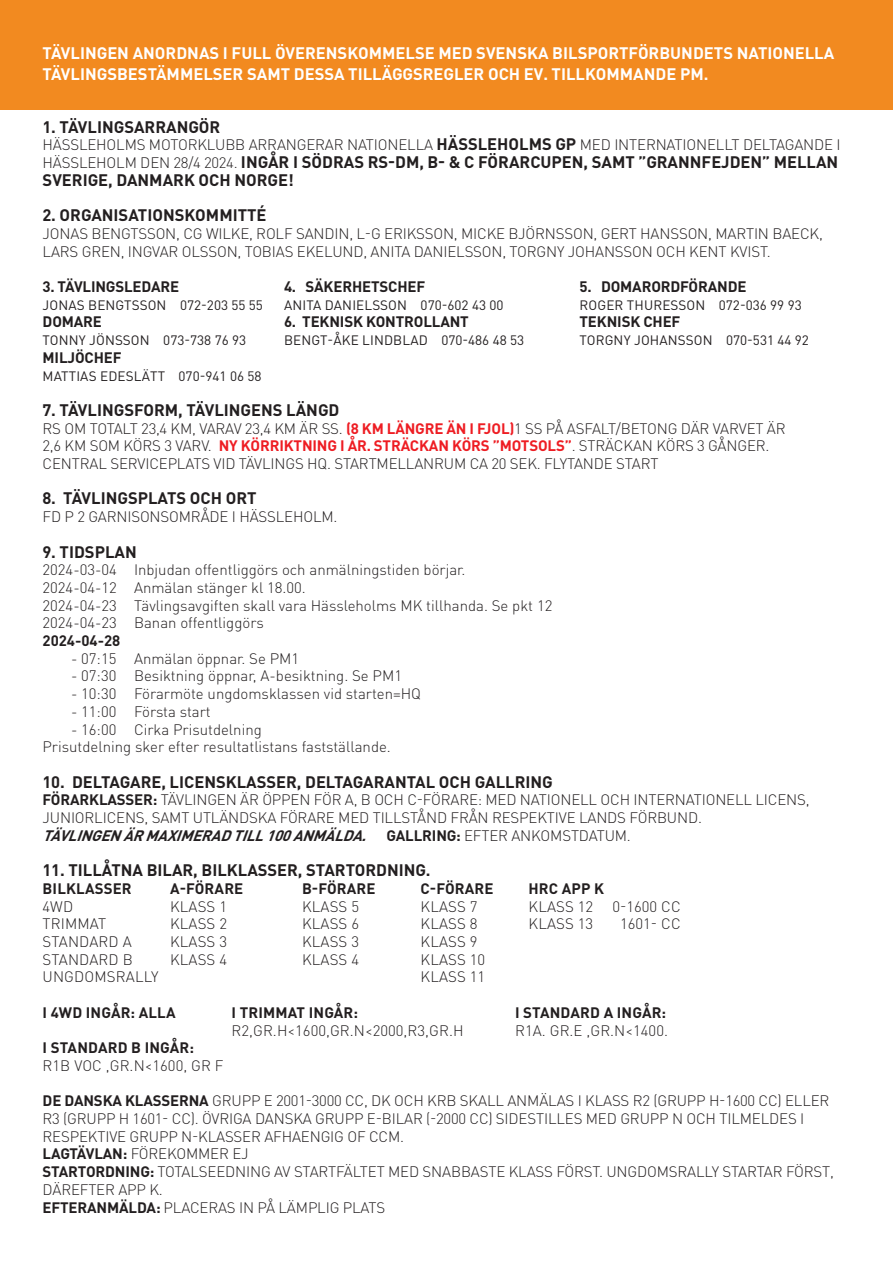
<style>
.page{position:relative;width:893px;height:1263px;background:#fff}
.page>*{position:absolute;margin:0;border:0;box-sizing:border-box;transform-origin:0 0}
.t1{font:700 16.5px/17.7px "DIN Pro";color:#231f20}
.t2{font:700 16.5px/21px "DIN Pro";color:#fff}
.t3{font:300 15px/17.7px "DIN Pro";letter-spacing:-.01em;color:#231f20}
.t4{font:700 15px "DIN Pro";letter-spacing:-.01em;color:#231f20}
.t5{font:700 15px "DIN Pro";letter-spacing:.01em;color:#231f20}
.t6{font:italic 700 15px "DIN Pro";color:#231f20}
.t7{font:300 15px "DIN Pro";letter-spacing:.01em;color:#231f20}
.t8{font:13.5px "DIN Pro";letter-spacing:.01em;color:#231f20}
.s1{font-weight:700;font-size:16.5px}
.s2{font-weight:300;font-size:15px}
.s3{font-weight:700;color:#ee1d23}
.s4{font-weight:700}
.s5{font-style:normal}
.s6{font-weight:300;font-style:normal}
</style>
<div class="page">
<div style="left:0;top:0;width:893px;height:110px;background:#f28a20"></div>
<p class="t2" style="left:43px;top:41px;width:793px">TÄVLINGEN ANORDNAS I FULL ÖVERENSKOMMELSE MED SVENSKA BILSPORTFÖRBUNDETS NATIONELLA<br>TÄVLINGSBESTÄMMELSER SAMT DESSA TILLÄGGSREGLER OCH EV. TILLKOMMANDE PM.</p>
<p class="t1" style="left:43px;top:117px;width:179px">1. TÄVLINGSARRANGÖR</p>
<p class="t3" style="left:43px;top:135px;width:799px">HÄSSLEHOLMS MOTORKLUBB ARRANGERAR NATIONELLA <span class="s1">HÄSSLEHOLMS GP</span> MED INTERNATIONELLT DELTAGANDE I</p>
<p class="t1" style="left:43px;top:153px;width:797px"><span class="s2">HÄSSLEHOLM DEN 28/4 2024.</span> INGÅR I SÖDRAS RS-DM, B- &amp; C FÖRARCUPEN, SAMT ”GRANNFEJDEN” MELLAN<br>SVERIGE, DANMARK OCH NORGE!</p>
<p class="t1" style="left:43px;top:206px;width:226px">2. ORGANISATIONSKOMMITTÉ</p>
<p class="t3" style="left:43px;top:224px;width:782px">JONAS BENGTSSON, CG WILKE, ROLF SANDIN, L-G ERIKSSON, MICKE BJÖRNSSON, GERT HANSSON, MARTIN BAECK,<br>LARS GREN, INGVAR OLSSON, TOBIAS EKELUND, ANITA DANIELSSON, TORGNY JOHANSSON OCH KENT KVIST.</p>
<p class="t4" style="left:43px;top:276px;width:138px">3. TÄVLINGSLEDARE</p>
<p class="t4" style="left:284px;top:276px;width:143px">4. SÄKERHETSCHEF</p>
<p class="t4" style="left:580px;top:276px;width:168px">5. DOMARORDFÖRANDE</p>
<p class="t8" style="left:43px;top:296px;width:222px">JONAS BENGTSSON 072-203 55 55</p>
<p class="t8" style="left:284px;top:296px;width:221px">ANITA DANIELSSON 070-602 43 00</p>
<p class="t8" style="left:580px;top:296px;width:224px">ROGER THURESSON 072-036 99 93</p>
<p class="t4" style="left:43px;top:312px;width:61px">DOMARE</p>
<p class="t4" style="left:284px;top:312px;width:186px">6. TEKNISK KONTROLLANT</p>
<p class="t4" style="left:580px;top:312px;width:102px">TEKNISK CHEF</p>
<p class="t8" style="left:43px;top:331px;width:205px">TONNY JÖNSSON 073-738 76 93</p>
<p class="t8" style="left:284px;top:331px;width:242px">BENGT-ÅKE LINDBLAD 070-486 48 53</p>
<p class="t8" style="left:580px;top:331px;width:231px">TORGNY JOHANSSON 070-531 44 92</p>
<p class="t4" style="left:43px;top:347px;width:81px">MILJÖCHEF</p>
<p class="t8" style="left:43px;top:366px;width:220px">MATTIAS EDESLÄTT 070-941 06 58</p>
<p class="t1" style="left:43px;top:400px;width:298px">7. TÄVLINGSFORM, TÄVLINGENS LÄNGD</p>
<p class="t3" style="left:43px;top:419px;width:745px">RS OM TOTALT 23,4 KM, VARAV 23,4 KM ÄR SS. <span class="s3">(8 KM LÄNGRE ÄN I FJOL)</span>1 SS PÅ ASFALT/BETONG DÄR VARVET ÄR</p>
<p class="t3" style="left:43px;top:436px;width:728px">2,6 KM SOM KÖRS 3 VARV. <span class="s3">NY KÖRRIKTNING I ÅR. STRÄCKAN KÖRS ”MOTSOLS”</span>. STRÄCKAN KÖRS 3 GÅNGER.</p>
<p class="t3" style="left:43px;top:454px;width:617px">CENTRAL SERVICEPLATS VID TÄVLINGS HQ. STARTMELLANRUM CA 20 SEK. FLYTANDE START</p>
<p class="t1" style="left:43px;top:489px;width:216px">8. TÄVLINGSPLATS OCH ORT</p>
<p class="t3" style="left:43px;top:507px;width:296px">FD P 2 GARNISONSOMRÅDE I HÄSSLEHOLM.</p>
<p class="t1" style="left:43px;top:542px;width:96px">9. TIDSPLAN</p>
<p class="t3" style="left:43px;top:560px;width:425px">2024-03-04 Inbjudan offentliggörs och anmälningstiden börjar.</p>
<p class="t3" style="left:43px;top:578px;width:265px">2024-04-12 Anmälan stänger kl 18.00.</p>
<p class="t3" style="left:43px;top:596px;width:511px">2024-04-23 Tävlingsavgiften skall vara Hässleholms MK tillhanda. Se pkt 12</p>
<p class="t3" style="left:43px;top:613px;width:223px">2024-04-23 Banan offentliggörs</p>
<p class="t4" style="left:43px;top:630px;width:79px">2024-04-28</p>
<p class="t3" style="left:71px;top:649px;width:230px">- 07:15 Anmälan öppnar. Se PM1</p>
<p class="t3" style="left:71px;top:666px;width:332px">- 07:30 Besiktning öppnar, A-besiktning. Se PM1</p>
<p class="t3" style="left:71px;top:684px;width:352px">- 10:30 Förarmöte ungdomsklassen vid starten=HQ</p>
<p class="t3" style="left:71px;top:702px;width:141px">- 11:00 Första start</p>
<p class="t3" style="left:71px;top:720px;width:192px">- 16:00 Cirka Prisutdelning</p>
<p class="t3" style="left:43px;top:737px;width:350px">Prisutdelning sker efter resultatlistans fastställande.</p>
<p class="t1" style="left:43px;top:772px;width:512px">10. DELTAGARE, LICENSKLASSER, DELTAGARANTAL OCH GALLRING</p>
<p class="t3" style="left:43px;top:790px;width:768px"><span class="s4">FÖRARKLASSER:</span> TÄVLINGEN ÄR ÖPPEN FÖR A, B OCH C-FÖRARE: MED NATIONELL OCH INTERNATIONELL LICENS,<br>JUNIORLICENS, SAMT UTLÄNDSKA FÖRARE MED TILLSTÅND FRÅN RESPEKTIVE LANDS FÖRBUND.</p>
<p class="t6" style="left:43px;top:825px;width:590px">TÄVLINGENÄRMAXIMERADTILL100ANMÄLDA. <span class="s5">G A L L R I N G :</span> <span class="s6">E F T E R A N K O M S T D A T U M .</span></p>
<p class="t1" style="left:43px;top:861px;width:390px">11. TILLÅTNA BILAR, BILKLASSER, STARTORDNING.</p>
<p class="t5" style="left:43px;top:878px;width:91px">BILKLASSER</p>
<p class="t4" style="left:170px;top:878px;width:75px">A-FÖRARE</p>
<p class="t4" style="left:302px;top:878px;width:75px">B-FÖRARE</p>
<p class="t4" style="left:421px;top:878px;width:75px">C-FÖRARE</p>
<p class="t4" style="left:529px;top:878px;width:77px">HRC APP K</p>
<p class="t3" style="left:43px;top:897px;width:32px">4WD</p>
<p class="t3" style="left:170px;top:897px;width:59px">KLASS 1</p>
<p class="t3" style="left:302px;top:897px;width:59px">KLASS 5</p>
<p class="t3" style="left:421px;top:897px;width:59px">KLASS 7</p>
<p class="t3" style="left:529px;top:897px;width:66px">KLASS 12</p>
<p class="t3" style="left:612px;top:897px;width:70px">0-1600 CC</p>
<p class="t7" style="left:43px;top:914px;width:65px">TRIMMAT</p>
<p class="t3" style="left:170px;top:914px;width:59px">KLASS 2</p>
<p class="t3" style="left:302px;top:914px;width:59px">KLASS 6</p>
<p class="t3" style="left:421px;top:914px;width:59px">KLASS 8</p>
<p class="t3" style="left:529px;top:914px;width:66px">KLASS 13</p>
<p class="t3" style="left:620px;top:914px;width:62px">1601- CC</p>
<p class="t7" style="left:43px;top:931px;width:91px">STANDARD A</p>
<p class="t3" style="left:170px;top:932px;width:59px">KLASS 3</p>
<p class="t3" style="left:302px;top:932px;width:59px">KLASS 3</p>
<p class="t3" style="left:421px;top:932px;width:59px">KLASS 9</p>
<p class="t7" style="left:43px;top:949px;width:92px">STANDARD B</p>
<p class="t3" style="left:170px;top:950px;width:59px">KLASS 4</p>
<p class="t3" style="left:302px;top:950px;width:59px">KLASS 4</p>
<p class="t3" style="left:421px;top:950px;width:66px">KLASS 10</p>
<p class="t7" style="left:43px;top:967px;width:118px">UNGDOMSRALLY</p>
<p class="t3" style="left:421px;top:967px;width:66px">KLASS 11</p>
<p class="t5" style="left:43px;top:1002px;width:135px">I 4WD INGÅR: ALLA</p>
<p class="t5" style="left:232px;top:1002px;width:128px">I TRIMMAT INGÅR:</p>
<p class="t5" style="left:515px;top:1002px;width:153px">I STANDARD A INGÅR:</p>
<p class="t3" style="left:232px;top:1020px;width:233px">R2,GR.H&lt;1600,GR.N&lt;2000,R3,GR.H</p>
<p class="t3" style="left:515px;top:1020px;width:154px">R1A. GR.E ,GR.N&lt;1400.</p>
<p class="t5" style="left:43px;top:1037px;width:153px">I STANDARD B INGÅR:</p>
<p class="t3" style="left:43px;top:1056px;width:182px">R1B VOC ,GR.N&lt;1600, GR F</p>
<p class="t3" style="left:43px;top:1091px;width:788px"><span class="s4">DE DANSKA KLASSERNA</span> GRUPP E 2001-3000 CC, DK OCH KRB SKALL ANMÄLAS I KLASS R2 (GRUPP H-1600 CC) ELLER<br>R3 (GRUPP H 1601- CC). ÖVRIGA DANSKA GRUPP E-BILAR (-2000 CC) SIDESTILLES MED GRUPP N OCH TILMELDES I<br>RESPEKTIVE GRUPP N-KLASSER AFHAENGIG OF CCM.</p>
<p class="t3" style="left:43px;top:1144px;width:207px"><span class="s4">LAGTÄVLAN:</span> FÖREKOMMER EJ</p>
<p class="t3" style="left:43px;top:1162px;width:793px"><span class="s4">STARTORDNING:</span> TOTALSEEDNING AV STARTFÄLTET MED SNABBASTE KLASS FÖRST. UNGDOMSRALLY STARTAR FÖRST,<br>DÄREFTER APP K.</p>
<p class="t3" style="left:43px;top:1197px;width:344px"><span class="s4">EFTERANMÄLDA:</span> PLACERAS IN PÅ LÄMPLIG PLATS</p>
</div>
